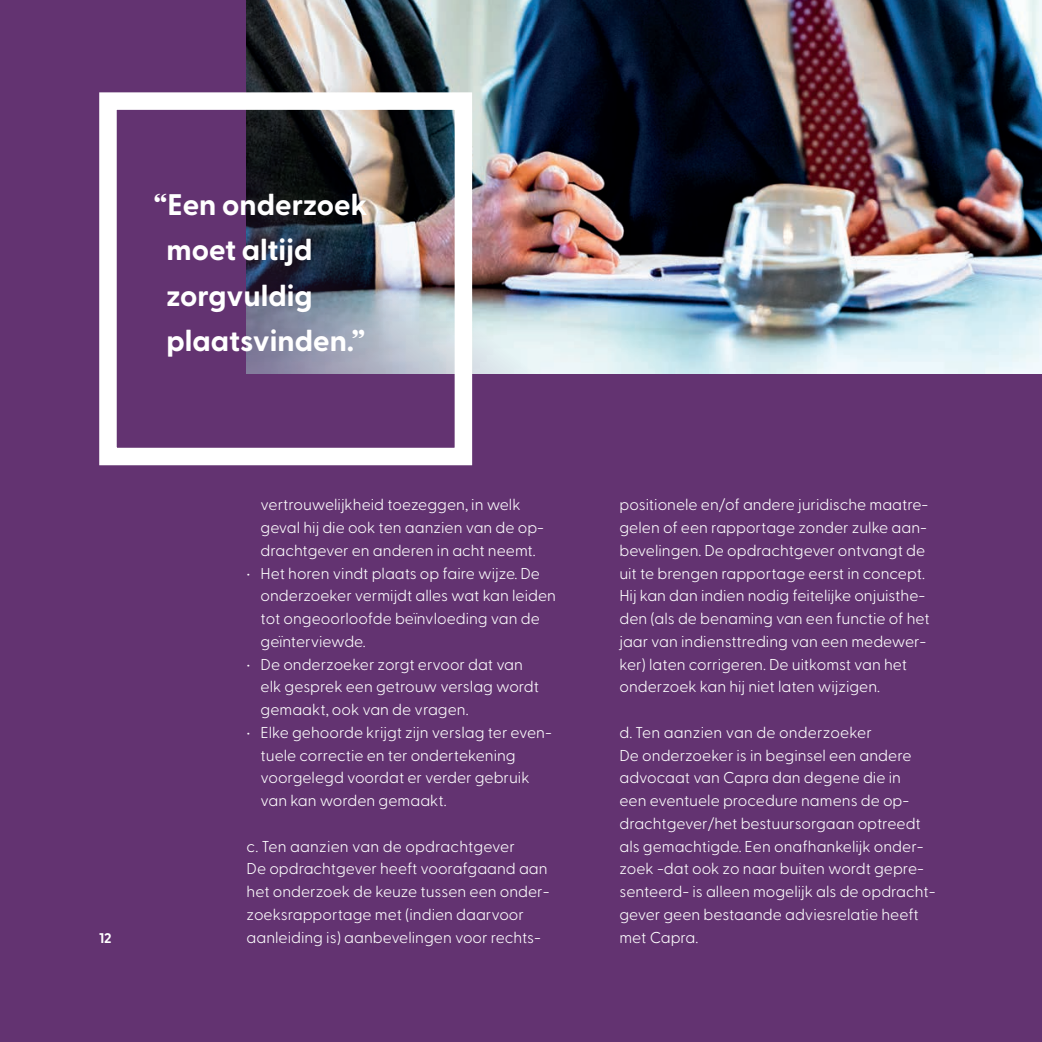
<style>
.page{position:relative;width:1042px;height:1042px;background:#633371}
.page>*{position:absolute;margin:0;border:0;box-sizing:border-box;transform-origin:0 0}
.t1{font:700 29.75px/45.5px "Greycliff CF";color:#fff}
.t2{font:300 15.75px/22.8px "Greycliff CF";color:#fff}
.t3{font:700 14px "Greycliff CF";color:#fff}
</style>
<div class="page">
<img style="left:246px;top:0;width:796px;height:374px">
<div style="left:99px;top:92px;width:373px;height:373px;border:18px solid #fff"></div>
<h1 class="t1" style="left:166px;top:182px;width:203px;text-indent:-12px">“Een onderzoek moet altijd zorgvuldig plaatsvinden.”</h1>
<p class="t3" style="left:99px;top:929px;width:14px">12</p>
<p class="t2" style="left:260px;top:493px;width:285px">vertrouwelijkheid toezeggen, in welk geval hij die ook ten aanzien van de op&shy;drachtgever en anderen in acht neemt.</p>
<p class="t2" style="left:260px;top:562px;width:297px;text-indent:-14px">• Het horen vindt plaats op faire wijze. De onderzoeker vermijdt alles wat kan leiden tot ongeoorloofde beïnvloeding van de geïnterviewde.</p>
<p class="t2" style="left:260px;top:653px;width:280px;text-indent:-14px">• De onderzoeker zorgt ervoor dat van elk gesprek een getrouw verslag wordt gemaakt, ook van de vragen.</p>
<p class="t2" style="left:260px;top:721px;width:293px;text-indent:-14px">• Elke gehoorde krijgt zijn verslag ter even&shy;tuele correctie en ter ondertekening voorgelegd voordat er verder gebruik van kan worden gemaakt.</p>
<p class="t2" style="left:246px;top:835px;width:305px">c. Ten aanzien van de opdrachtgever<br>De opdrachtgever heeft voorafgaand aan het onderzoek de keuze tussen een onder&shy;zoeksrapportage met (indien daarvoor aanleiding is) aanbevelingen voor rechts-</p>
<p class="t2" style="left:619px;top:493px;width:312px">positionele en/of andere juridische maatre&shy;gelen of een rapportage zonder zulke aan&shy;bevelingen. De opdrachtgever ontvangt de uit te brengen rapportage eerst in concept.<br>Hij kan dan indien nodig feitelijke onjuisthe&shy;den (als de benaming van een functie of het jaar van indiensttreding van een medewer&shy;ker) laten corrigeren. De uitkomst van het onderzoek kan hij niet laten wijzigen.</p>
<p class="t2" style="left:619px;top:721px;width:318px">d. Ten aanzien van de onderzoeker<br>De onderzoeker is in beginsel een andere advocaat van Capra dan degene die in<br>een eventuele procedure namens de op&shy;drachtgever/het bestuursorgaan optreedt als gemachtigde. Een onafhankelijk onder&shy;zoek -dat ook zo naar buiten wordt gepre&shy;senteerd- is alleen mogelijk als de opdracht&shy;gever geen bestaande adviesrelatie heeft met Capra.</p>
</div>
